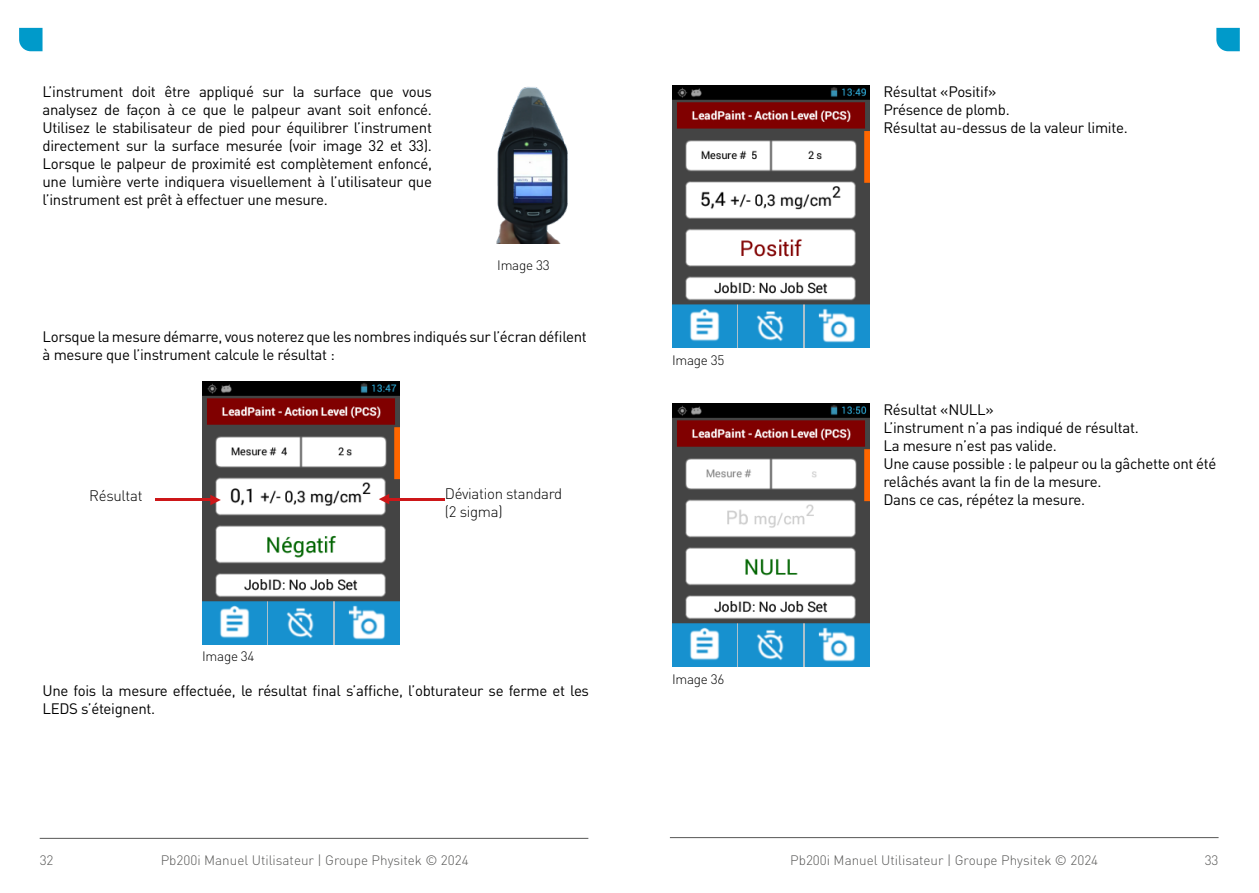
<style>
.page{position:relative;width:1259px;height:893px;background:#fff}
.page>*{position:absolute;margin:0;border:0;box-sizing:border-box;transform-origin:0 0}
.t1{font:15px/18px "DINOT";letter-spacing:-.02em;color:#000}
.t2{font:300 15px/18px "DINOT";letter-spacing:-.02em;color:#000}
.t3{font:300 13.5px "DINOT";color:#575756}
.t4{font:300 13.5px "DINOT";letter-spacing:-.02em;color:#000}
</style>
<div class="page">
<hr style="left:40px;top:838px;width:548px;height:1px;background:#575756">
<hr style="left:670px;top:837px;width:548px;height:1px;background:#575756">
<svg style="left:19px;top:28px;width:24px;height:23px"></svg>
<svg style="left:1216px;top:28px;width:23px;height:23px"></svg>
<img style="left:202px;top:381px;width:197px;height:263px">
<hr style="left:384px;top:498px;width:61px;height:3px;background:#cd1719">
<svg style="left:379px;top:494px;width:10px;height:10px"></svg>
<hr style="left:155px;top:498px;width:60px;height:3px;background:#cd1719">
<svg style="left:210px;top:495px;width:11px;height:10px"></svg>
<img style="left:496px;top:87px;width:72px;height:157px">
<img style="left:672px;top:85px;width:197px;height:263px">
<img style="left:672px;top:404px;width:197px;height:263px">
<p class="t1" style="left:43px;top:82px;width:391px;text-align:justify">L’instrument doit être appliqué sur la surface que vous analysez de façon à ce que le palpeur avant soit enfoncé.<br>Utilisez le stabilisateur de pied pour équilibrer l’instrument directement sur la surface mesurée (voir image 32 et 33).<br>Lorsque le palpeur de proximité est complètement enfoncé, une lumière verte indiquera visuellement à l’utilisateur que l’instrument est prêt à effectuer une mesure.</p>
<p class="t4" style="left:497px;top:257px;width:54px">Image 33</p>
<p class="t1" style="left:43px;top:328px;width:546px">Lorsque la mesure démarre, vous noterez que les nombres indiqués sur l’écran défilent à mesure que l’instrument calcule le résultat :</p>
<p class="t2" style="left:89px;top:487px;width:55px">Résultat</p>
<p class="t2" style="left:445px;top:484px;width:119px">Déviation standard (2 sigma)</p>
<p class="t4" style="left:202px;top:648px;width:54px">Image 34</p>
<p class="t1" style="left:43px;top:681px;width:548px">Une fois la mesure effectuée, le résultat final s’affiche, l’obturateur se ferme et les<br>LEDS s’éteignent.</p>
<p class="t4" style="left:672px;top:351px;width:54px">Image 35</p>
<p class="t4" style="left:672px;top:670px;width:54px">Image 36</p>
<p class="t1" style="left:883px;top:82px;width:246px">Résultat «Positif»<br>Présence de plomb.<br>Résultat au-dessus de la valeur limite.</p>
<p class="t1" style="left:883px;top:401px;width:334px">Résultat «NULL»<br>L’instrument n’a pas indiqué de résultat.<br>La mesure n’est pas valide.<br>Une cause possible : le palpeur ou la gâchette ont été relâchés avant la fin de la mesure.<br>Dans ce cas, répétez la mesure.</p>
<p class="t3" style="left:40px;top:852px;width:15px">32</p>
<p class="t3" style="left:161px;top:852px;width:309px">Pb200i Manuel Utilisateur | Groupe Physitek © 2024</p>
<p class="t3" style="left:790px;top:852px;width:309px">Pb200i Manuel Utilisateur | Groupe Physitek © 2024</p>
<p class="t3" style="left:1205px;top:852px;width:15px">33</p>
</div>
